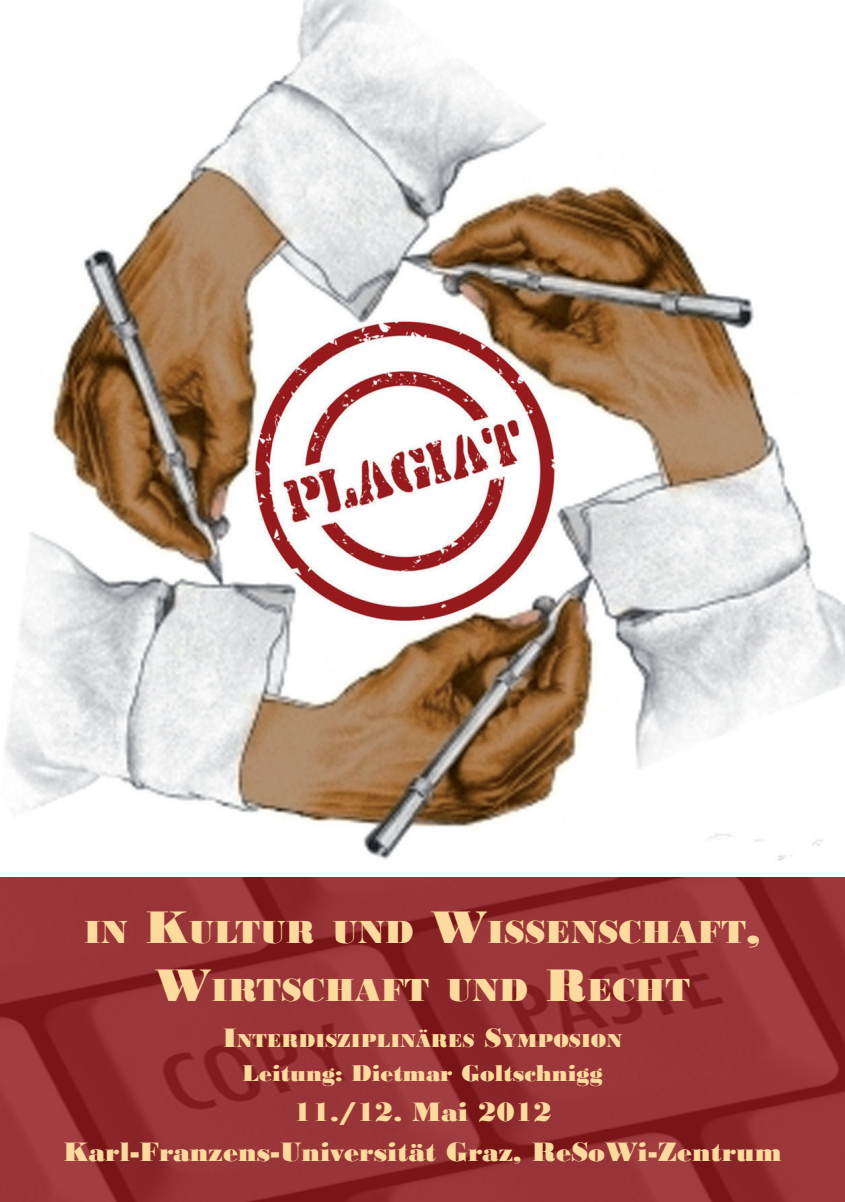
<style>
.page{position:relative;width:845px;height:1202px;background:#fff}
.page>*{position:absolute;margin:0;border:0;box-sizing:border-box;transform-origin:0 0}
.t1{font:33.6px/57.6px "Bodoni MT Black";color:#feda9e;text-align:center}
.t2{font:28px "Bodoni MT Black";color:#feda9e}
.t3{font:24px "Bodoni MT Black";color:#feda9e}
.t4{font:19.6px "Bodoni MT Black";color:#feda9e}
.s1{font-size:48px}
.s2{font-size:28px}
</style>
<div class="page">
<img style="left:5px;top:0;width:840px;height:861px">
<svg style="left:0;top:877px;width:845px;height:325px;background:#933032"></svg>
<p class="t1" style="left:84px;top:903px;width:678px">IN <span class="s1">K</span>ULTUR UND <span class="s1">W</span>ISSENSCHAFT<span class="s1">,<br>W</span>IRTSCHAFT UND <span class="s1">R</span>ECHT</p>
<p class="t4" style="left:223px;top:1028px;width:401px"><span class="s2">I</span>NTERDISZIPLINÄRES <span class="s2">S</span>YMPOSION</p>
<p class="t3" style="left:242px;top:1059px;width:362px">Leitung: Dietmar Goltschnigg</p>
<p class="t2" style="left:293px;top:1095px;width:260px">11./12. Mai 2012</p>
<p class="t2" style="left:63px;top:1135px;width:720px">Karl-Franzens-Universität Graz, ReSoWi-Zentrum</p>
</div>
